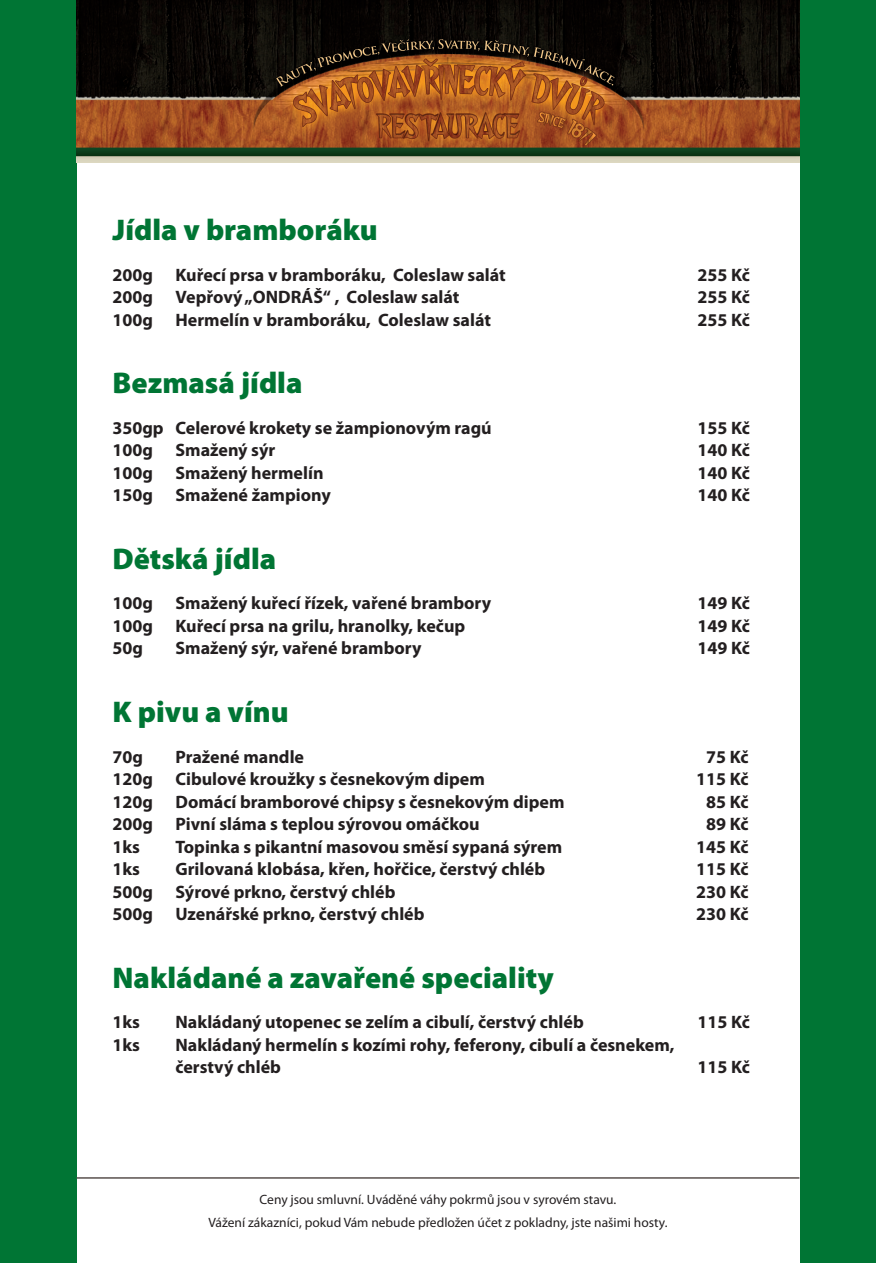
<style>
.page{position:relative;width:876px;height:1263px;background:#007534}
.page>*{position:absolute;margin:0;border:0;box-sizing:border-box;transform-origin:0 0}
.základní_písmo{font:900 30px "Myriad Pro";color:#007534}
.základní_písmo-2{font:700 18px/22.5px "Myriad Pro";color:#231f20}
.základní_písmo-3{font:13.5px "Myriad Pro";color:#231f20}
</style>
<div class="page">
<div style="left:77px;top:130px;width:722px;height:1133px;background:#fff"></div>
<img style="left:77px;top:0;width:722px;height:163px">
<hr style="left:77px;top:1177px;width:722px;height:2px;background:#59504e">
<p class="základní_písmo" style="left:112px;top:213px;width:267px">Jídla v bramboráku</p>
<p class="základní_písmo-2" style="left:112px;top:264px;width:395px">200g Kuřecí prsa v bramboráku, Coleslaw salát</p>
<p class="základní_písmo-2" style="left:698px;top:264px;width:54px">255 Kč</p>
<p class="základní_písmo-2" style="left:112px;top:286px;width:348px">200g Vepřový „ONDRÁŠ“ , Coleslaw salát</p>
<p class="základní_písmo-2" style="left:698px;top:286px;width:54px">255 Kč</p>
<p class="základní_písmo-2" style="left:112px;top:309px;width:380px">100g Hermelín v bramboráku, Coleslaw salát</p>
<p class="základní_písmo-2" style="left:698px;top:309px;width:54px">255 Kč</p>
<p class="základní_písmo" style="left:112px;top:366px;width:192px">Bezmasá jídla</p>
<p class="základní_písmo-2" style="left:112px;top:417px;width:381px">350gp Celerové krokety se žampionovým ragú</p>
<p class="základní_písmo-2" style="left:698px;top:417px;width:54px">155 Kč</p>
<p class="základní_písmo-2" style="left:112px;top:439px;width:164px">100g Smažený sýr</p>
<p class="základní_písmo-2" style="left:698px;top:439px;width:54px">140 Kč</p>
<p class="základní_písmo-2" style="left:112px;top:462px;width:213px">100g Smažený hermelín</p>
<p class="základní_písmo-2" style="left:698px;top:462px;width:54px">140 Kč</p>
<p class="základní_písmo-2" style="left:112px;top:484px;width:220px">150g Smažené žampiony</p>
<p class="základní_písmo-2" style="left:698px;top:484px;width:54px">140 Kč</p>
<p class="základní_písmo" style="left:112px;top:542px;width:165px">Dětská jídla</p>
<p class="základní_písmo-2" style="left:112px;top:592px;width:380px">100g Smažený kuřecí řízek, vařené brambory</p>
<p class="základní_písmo-2" style="left:698px;top:592px;width:54px">149 Kč</p>
<p class="základní_písmo-2" style="left:112px;top:615px;width:354px">100g Kuřecí prsa na grilu, hranolky, kečup</p>
<p class="základní_písmo-2" style="left:698px;top:615px;width:54px">149 Kč</p>
<p class="základní_písmo-2" style="left:112px;top:637px;width:32px">50g</p>
<p class="základní_písmo-2" style="left:175px;top:637px;width:247px">Smažený sýr, vařené brambory</p>
<p class="základní_písmo-2" style="left:698px;top:637px;width:54px">149 Kč</p>
<p class="základní_písmo" style="left:112px;top:695px;width:178px">K pivu a vínu</p>
<p class="základní_písmo-2" style="left:112px;top:745px;width:32px">70g</p>
<p class="základní_písmo-2" style="left:175px;top:745px;width:130px">Pražené mandle</p>
<p class="základní_písmo-2" style="left:706px;top:745px;width:44px">75 Kč</p>
<p class="základní_písmo-2" style="left:112px;top:768px;width:374px">120g Cibulové kroužky s česnekovým dipem</p>
<p class="základní_písmo-2" style="left:696px;top:768px;width:54px">115 Kč</p>
<p class="základní_písmo-2" style="left:112px;top:790px;width:453px">120g Domácí bramborové chipsy s česnekovým dipem</p>
<p class="základní_písmo-2" style="left:706px;top:790px;width:44px">85 Kč</p>
<p class="základní_písmo-2" style="left:112px;top:813px;width:369px">200g Pivní sláma s teplou sýrovou omáčkou</p>
<p class="základní_písmo-2" style="left:706px;top:813px;width:44px">89 Kč</p>
<p class="základní_písmo-2" style="left:112px;top:835px;width:29px">1ks</p>
<p class="základní_písmo-2" style="left:175px;top:835px;width:388px">Topinka s pikantní masovou směsí sypaná sýrem</p>
<p class="základní_písmo-2" style="left:696px;top:835px;width:54px">145 Kč</p>
<p class="základní_písmo-2" style="left:112px;top:858px;width:29px">1ks</p>
<p class="základní_písmo-2" style="left:175px;top:858px;width:371px">Grilovaná klobása, křen, hořčice, čerstvý chléb</p>
<p class="základní_písmo-2" style="left:696px;top:858px;width:54px">115 Kč</p>
<p class="základní_písmo-2" style="left:112px;top:880px;width:284px">500g Sýrové prkno, čerstvý chléb</p>
<p class="základní_písmo-2" style="left:696px;top:880px;width:54px">230 Kč</p>
<p class="základní_písmo-2" style="left:112px;top:903px;width:314px">500g Uzenářské prkno, čerstvý chléb</p>
<p class="základní_písmo-2" style="left:696px;top:903px;width:54px">230 Kč</p>
<p class="základní_písmo" style="left:112px;top:960px;width:443px">Nakládané a zavařené speciality</p>
<p class="základní_písmo-2" style="left:112px;top:1011px;width:29px">1ks</p>
<p class="základní_písmo-2" style="left:175px;top:1011px;width:410px">Nakládaný utopenec se zelím a cibulí, čerstvý chléb</p>
<p class="základní_písmo-2" style="left:698px;top:1011px;width:54px">115 Kč</p>
<p class="základní_písmo-2" style="left:112px;top:1033px;width:29px">1ks</p>
<p class="základní_písmo-2" style="left:175px;top:1033px;width:501px">Nakládaný hermelín s kozími rohy, feferony, cibulí a česnekem, čerstvý chléb</p>
<p class="základní_písmo-2" style="left:698px;top:1056px;width:54px">115 Kč</p>
<p class="základní_písmo-3" style="left:260px;top:1192px;width:358px">Ceny jsou smluvní. Uváděné váhy pokrmů jsou v syrovém stavu.</p>
<p class="základní_písmo-3" style="left:209px;top:1215px;width:460px">Vážení zákazníci, pokud Vám nebude předložen účet z pokladny, jste našimi hosty.</p>
</div>
